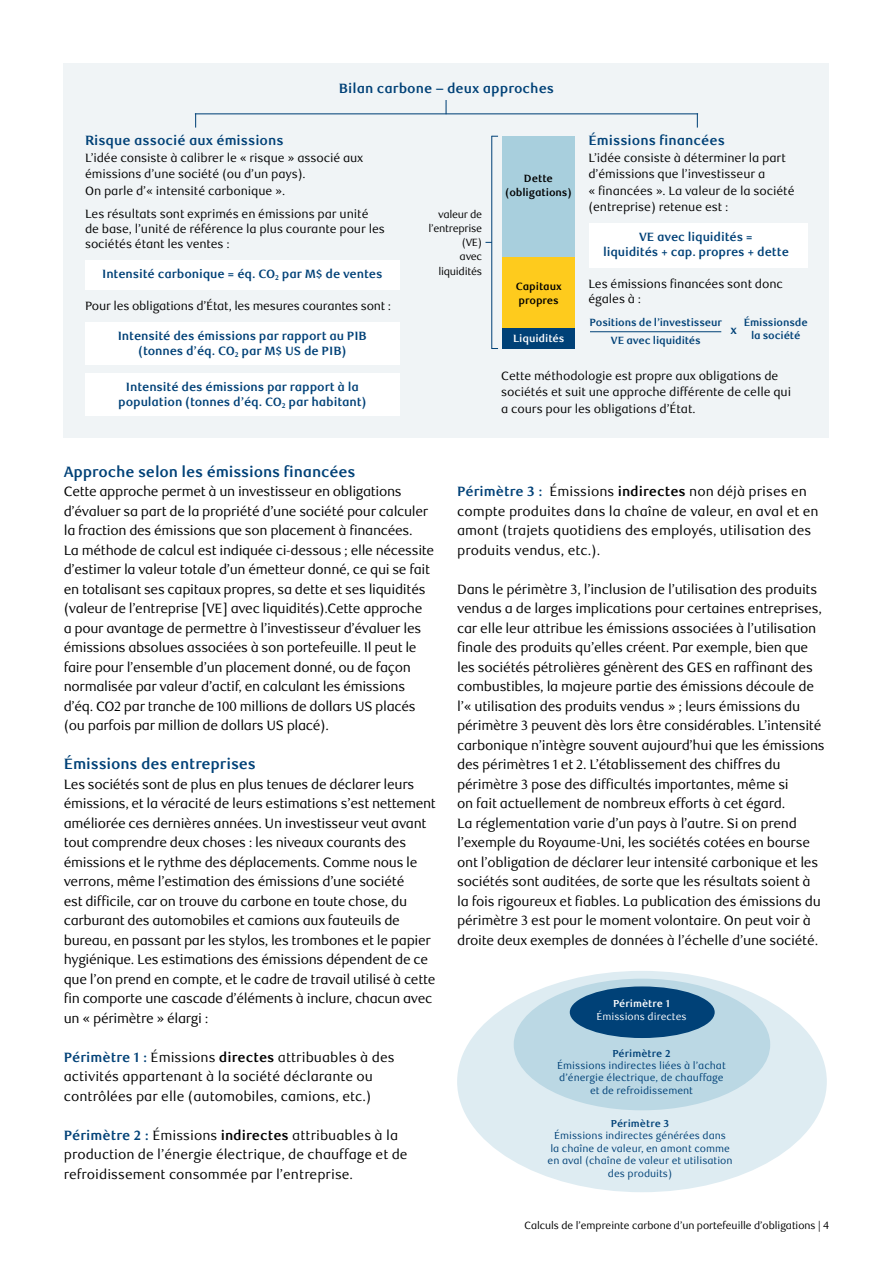
<style>
.page{position:relative;width:893px;height:1263px;background:#fff}
.page>*{position:absolute;margin:0;border:0;box-sizing:border-box;transform-origin:0 0}
.Factsheet__Body_Copy{font:700 15px "RBC Text";letter-spacing:-.01em;color:#004177}
.Factsheet__Body_Copy-2{font:13.5px/19.5px "RBC Text";letter-spacing:-.02em;color:#000}
.Factsheet__Body_Copy-3{font:13.5px/19.5px "RBC Text";color:#000}
.Factsheet__Body_Copy-4{font:700 13.5px "RBC Text";color:#004177}
.Factsheet__Body_Copy-5{font:12px/16.5px "RBC Text";letter-spacing:-.01em;color:#000}
.Factsheet__Body_Copy-6{font:700 12px/15px "RBC Text";letter-spacing:-.01em;color:#004177;text-align:center}
.Factsheet__Body_Copy-7{font:700 10.5px/18px "RBC Text";letter-spacing:-.015em;color:#004177;text-align:center}
.t1{font:10.5px "RBC Display";color:#000}
.Factsheet__Body_Copy-8{font:10.5px/14.2px "RBC Text";letter-spacing:-.03em;color:#000;text-align:right}
.Factsheet__Body_Copy-9{font:700 10.5px/13.5px "RBC Text";letter-spacing:-.01em;color:#000}
.Factsheet__Body_Copy-10{font:700 10.5px "RBC Text";letter-spacing:-.01em;color:#fff}
.Factsheet__Body_Copy-11{font:10.2px/12.3px "RBC Text";color:#004177;text-align:center}
.Factsheet__Body_Copy-12{font:10.2px/12.3px "RBC Text";color:#fff;text-align:center}
.s1{font-weight:700;color:#004177}
.s2{font-weight:700}
</style>
<div class="page">
<div style="left:64px;top:64px;width:765px;height:374px;background:#f0f4f6"></div>
<hr style="left:195px;top:113px;width:503px;height:1px;background:#004177">
<svg style="left:195px;top:113px;width:1px;height:15px"></svg>
<svg style="left:697px;top:113px;width:1px;height:15px"></svg>
<svg style="left:446px;top:100px;width:1px;height:14px"></svg>
<div style="left:85px;top:260px;width:315px;height:30px;background:#fff"></div>
<div style="left:85px;top:323px;width:315px;height:42px;background:#fff"></div>
<div style="left:85px;top:373px;width:315px;height:43px;background:#fff"></div>
<div style="left:589px;top:223px;width:219px;height:45px;background:#fff"></div>
<div style="left:502px;top:136px;width:73px;height:128px;background:#a8cfdd"></div>
<div style="left:502px;top:258px;width:73px;height:76px;background:#fecb1d"></div>
<div style="left:502px;top:329px;width:73px;height:20px;background:#004177"></div>
<hr style="left:491px;top:136px;width:1px;height:213px;background:#004177">
<hr style="left:590px;top:331px;width:131px;height:1px;background:#004177">
<div style="left:457px;top:971px;width:370px;height:221px;background:#deecf2;border-radius:50%"></div>
<div style="left:514px;top:979px;width:256px;height:131px;background:#bbd8e4;border-radius:50%"></div>
<div style="left:570px;top:986px;width:145px;height:52px;background:#004177;border-radius:50%"></div>
<p class="Factsheet__Body_Copy-4" style="left:339px;top:80px;width:217px">Bilan carbone – deux approches</p>
<p class="Factsheet__Body_Copy-4" style="left:85px;top:133px;width:200px">Risque associé aux émissions</p>
<p class="Factsheet__Body_Copy-5" style="left:85px;top:150px;width:280px">L’idée consiste à calibrer le « risque » associé aux émissions d’une société (ou d’un pays).<br>On parle d’« intensité carbonique ».</p>
<p class="Factsheet__Body_Copy-5" style="left:85px;top:207px;width:301px;line-height:15px">Les résultats sont exprimés en émissions par unité de base, l’unité de référence la plus courante pour les sociétés étant les ventes :</p>
<p class="Factsheet__Body_Copy-6" style="left:102px;top:267px;width:282px">Intensité carbonique = éq. CO<sub>2</sub> par M$ de ventes</p>
<p class="Factsheet__Body_Copy-5" style="left:85px;top:298px;width:308px">Pour les obligations d’État, les mesures courantes sont :</p>
<p class="Factsheet__Body_Copy-6" style="left:118px;top:329px;width:251px">Intensité des émissions par rapport au PIB (tonnes d’éq. CO<sub>2</sub> par M$ US de PIB)</p>
<p class="Factsheet__Body_Copy-6" style="left:118px;top:379px;width:250px">Intensité des émissions par rapport à la population (tonnes d’éq. CO<sub>2</sub> par habitant)</p>
<p class="Factsheet__Body_Copy-8" style="left:428px;top:207px;width:55px">valeur de l’entreprise (VE)<br>avec liquidités</p>
<p class="Factsheet__Body_Copy-9" style="left:505px;top:172px;width:68px;text-align:center">Dette (obligations)</p>
<p class="Factsheet__Body_Copy-9" style="left:516px;top:280px;width:47px">Capitaux propres</p>
<p class="Factsheet__Body_Copy-10" style="left:513px;top:332px;width:53px">Liquidités</p>
<p class="Factsheet__Body_Copy-4" style="left:588px;top:133px;width:138px">Émissions financées</p>
<p class="Factsheet__Body_Copy-5" style="left:588px;top:150px;width:208px">L’idée consiste à déterminer la part d’émissions que l’investisseur a<br>« financées ». La valeur de la société (entreprise) retenue est :</p>
<p class="Factsheet__Body_Copy-6" style="left:603px;top:230px;width:188px">VE avec liquidités =<br>liquidités + cap. propres + dette</p>
<p class="Factsheet__Body_Copy-5" style="left:588px;top:277px;width:196px;line-height:15px">Les émissions financées sont donc égales à :</p>
<p class="Factsheet__Body_Copy-7" style="left:589px;top:313px;width:134px">Positions de l’investisseur<br>VE avec liquidités</p>
<p class="Factsheet__Body_Copy-7" style="left:744px;top:315px;width:66px;line-height:13.5px">Émissionsde la société</p>
<p class="Factsheet__Body_Copy-6" style="left:730px;top:323px;width:8px">x</p>
<p class="Factsheet__Body_Copy-5" style="left:501px;top:368px;width:291px">Cette méthodologie est propre aux obligations de sociétés et suit une approche différente de celle qui a cours pour les obligations d’État.</p>
<p class="Factsheet__Body_Copy" style="left:64px;top:463px;width:293px">Approche selon les émissions financées</p>
<p class="Factsheet__Body_Copy-2" style="left:64px;top:482px;width:372px">Cette approche permet à un investisseur en obligations d’évaluer sa part de la propriété d’une société pour calculer la fraction des émissions que son placement à financées.<br>La méthode de calcul est indiquée ci-dessous ; elle nécessite d’estimer la valeur totale d’un émetteur donné, ce qui se fait en totalisant ses capitaux propres, sa dette et ses liquidités (valeur de l’entreprise [VE] avec liquidités).Cette approche<br>a pour avantage de permettre à l’investisseur d’évaluer les émissions absolues associées à son portefeuille. Il peut le faire pour l’ensemble d’un placement donné, ou de façon normalisée par valeur d’actif, en calculant les émissions d’éq. CO2 par tranche de 100 millions de dollars US placés (ou parfois par million de dollars US placé).</p>
<p class="Factsheet__Body_Copy" style="left:64px;top:755px;width:194px">Émissions des entreprises</p>
<p class="Factsheet__Body_Copy-2" style="left:64px;top:775px;width:374px">Les sociétés sont de plus en plus tenues de déclarer leurs émissions, et la véracité de leurs estimations s’est nettement améliorée ces dernières années. Un investisseur veut avant tout comprendre deux choses : les niveaux courants des émissions et le rythme des déplacements. Comme nous le verrons, même l’estimation des émissions d’une société<br>est difficile, car on trouve du carbone en toute chose, du carburant des automobiles et camions aux fauteuils de bureau, en passant par les stylos, les trombones et le papier hygiénique. Les estimations des émissions dépendent de ce que l’on prend en compte, et le cadre de travail utilisé à cette fin comporte une cascade d’éléments à inclure, chacun avec un « périmètre » élargi :</p>
<p class="Factsheet__Body_Copy-3" style="left:64px;top:1048px;width:332px"><span class="s1">Périmètre 1 :</span> Émissions <span class="s2">directes</span> attribuables à des activités appartenant à la société déclarante ou contrôlées par elle (automobiles, camions, etc.)</p>
<p class="Factsheet__Body_Copy-3" style="left:64px;top:1126px;width:345px"><span class="s1">Périmètre 2 :</span> Émissions <span class="s2">indirectes</span> attribuables à la production de l’énergie électrique, de chauffage et de refroidissement consommée par l’entreprise.</p>
<p class="Factsheet__Body_Copy-3" style="left:457px;top:482px;width:363px"><span class="s1">Périmètre 3 :</span> Émissions <span class="s2">indirectes</span> non déjà prises en compte produites dans la chaîne de valeur, en aval et en amont (trajets quotidiens des employés, utilisation des produits vendus, etc.).</p>
<p class="Factsheet__Body_Copy-2" style="left:457px;top:580px;width:369px">Dans le périmètre 3, l’inclusion de l’utilisation des produits vendus a de larges implications pour certaines entreprises, car elle leur attribue les émissions associées à l’utilisation finale des produits qu’elles créent. Par exemple, bien que les sociétés pétrolières génèrent des GES en raffinant des combustibles, la majeure partie des émissions découle de l’« utilisation des produits vendus » ; leurs émissions du périmètre 3 peuvent dès lors être considérables. L’intensité carbonique n’intègre souvent aujourd’hui que les émissions des périmètres 1 et 2. L’établissement des chiffres du périmètre 3 pose des difficultés importantes, même si<br>on fait actuellement de nombreux efforts à cet égard.<br>La réglementation varie d’un pays à l’autre. Si on prend l’exemple du Royaume-Uni, les sociétés cotées en bourse ont l’obligation de déclarer leur intensité carbonique et les sociétés sont auditées, de sorte que les résultats soient à la fois rigoureux et fiables. La publication des émissions du périmètre 3 est pour le moment volontaire. On peut voir à droite deux exemples de données à l’échelle d’une société.</p>
<p class="Factsheet__Body_Copy-12" style="left:596px;top:998px;width:92px"><span class="s2">Périmètre 1<br></span>Émissions directes</p>
<p class="Factsheet__Body_Copy-11" style="left:557px;top:1047px;width:170px"><span class="s2">Périmètre 2<br></span>Émissions indirectes liées à l’achat d’énergie électrique, de chauffage et de refroidissement</p>
<p class="Factsheet__Body_Copy-11" style="left:548px;top:1118px;width:187px"><span class="s2">Périmètre 3<br></span>Émissions indirectes générées dans<br>la chaîne de valeur, en amont comme en aval (chaîne de valeur et utilisation des produits)</p>
<p class="t1" style="left:524px;top:1219px;width:306px">Calculs de l’empreinte carbone d’un portefeuille d’obligations | 4</p>
</div>
